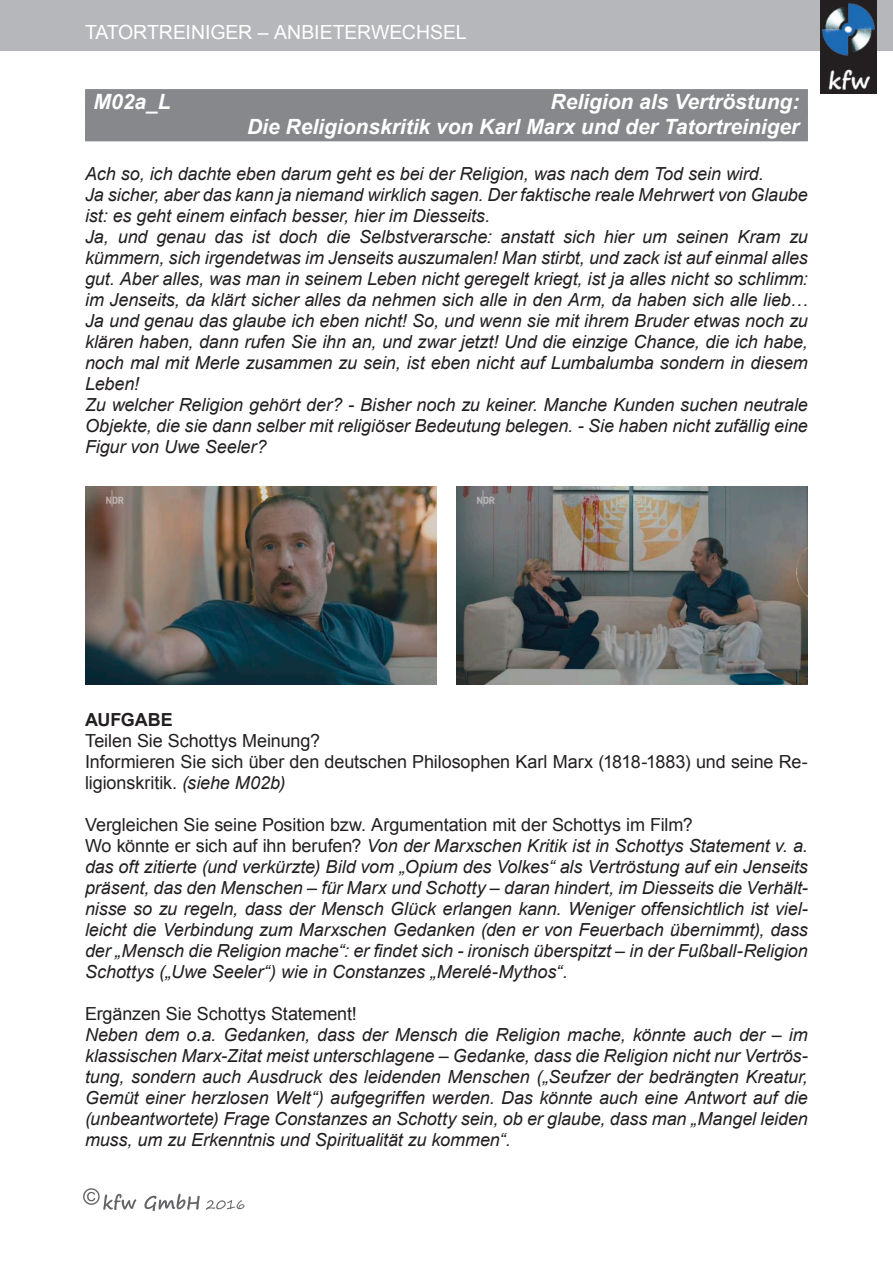
<style>
.page{position:relative;width:893px;height:1263px;background:#fff}
.page>*{position:absolute;margin:0;border:0;box-sizing:border-box;transform-origin:0 0}
.M1-5{font:italic 700 21px "Arial";color:#fff}
.t1{font:19.5px "Arial";letter-spacing:-.005em;color:#fff}
.Standard_Arial_12_14{font:italic 18px/21px "Arial";letter-spacing:-.005em;color:#231f20;text-align:justify}
.Standard_Arial_12_14-2{font:18px/21px "Arial";letter-spacing:-.005em;color:#231f20}
.Standard_Arial_12_14-3{font:700 18px "Arial";letter-spacing:-.005em;color:#231f20}
.s1{font-style:italic}
.s2{font-style:normal}
</style>
<div class="page">
<svg style="left:83px;top:1188px;width:162px;height:23px"></svg>
<div style="left:0;top:0;width:893px;height:51px;background:#b6b7bb"></div>
<img style="left:820px;top:0;width:56px;height:94px">
<div style="left:85px;top:89px;width:723px;height:24px;background:#86888b"></div>
<div style="left:85px;top:110px;width:723px;height:28px;background:#86888b"></div>
<div style="left:85px;top:134px;width:723px;height:7px;background:#86888b"></div>
<img style="left:85px;top:486px;width:351px;height:198px">
<img style="left:456px;top:486px;width:352px;height:198px">
<p class="t1" style="left:85px;top:19px;width:383px">TATORTREINIGER – ANBIETERWECHSEL</p>
<p class="M1-5" style="left:94px;top:87px;width:79px">M02a_L</p>
<p class="M1-5" style="left:550px;top:87px;width:250px">Religion als Vertröstung:</p>
<p class="M1-5" style="left:247px;top:112px;width:554px">Die Religionskritik von Karl Marx und der Tatortreiniger</p>
<p class="Standard_Arial_12_14" style="left:85px;top:163px;width:680px">Ach so, ich dachte eben darum geht es bei der Religion, was nach dem Tod sein wird.</p>
<p class="Standard_Arial_12_14" style="left:85px;top:184px;width:724px">Ja sicher, aber das kann ja niemand wirklich sagen. Der faktische reale Mehrwert von Glaube ist: es geht einem einfach besser, hier im Diesseits.</p>
<p class="Standard_Arial_12_14" style="left:85px;top:226px;width:724px">Ja, und genau das ist doch die Selbstverarsche: anstatt sich hier um seinen Kram zu kümmern, sich irgendetwas im Jenseits auszumalen! Man stirbt, und zack ist auf einmal alles gut. Aber alles, was man in seinem Leben nicht geregelt kriegt, ist ja alles nicht so schlimm: im Jenseits, da klärt sicher alles da nehmen sich alle in den Arm, da haben sich alle lieb… Ja und genau das glaube ich eben nicht! So, und wenn sie mit ihrem Bruder etwas noch zu klären haben, dann rufen Sie ihn an, und zwar jetzt! Und die einzige Chance, die ich habe, noch mal mit Merle zusammen zu sein, ist eben nicht auf Lumbalumba sondern in diesem Leben!</p>
<p class="Standard_Arial_12_14" style="left:85px;top:394px;width:724px">Zu welcher Religion gehört der? - Bisher noch zu keiner. Manche Kunden suchen neutrale Objekte, die sie dann selber mit religiöser Bedeutung belegen. - Sie haben nicht zufällig eine Figur von Uwe Seeler?</p>
<p class="Standard_Arial_12_14-3" style="left:85px;top:708px;width:89px">AUFGABE</p>
<p class="Standard_Arial_12_14-2" style="left:85px;top:730px;width:237px">Teilen Sie Schottys Meinung?</p>
<p class="Standard_Arial_12_14-2" style="left:85px;top:751px;width:724px">Informieren Sie sich über den deutschen Philosophen Karl Marx (1818-1883) und seine Re&shy;ligionskritik. <span class="s1">(siehe M02b)</span></p>
<p class="Standard_Arial_12_14-2" style="left:85px;top:814px;width:609px">Vergleichen Sie seine Position bzw. Argumentation mit der Schottys im Film?</p>
<p class="Standard_Arial_12_14" style="left:85px;top:835px;width:724px"><span class="s2">Wo könnte er sich auf ihn berufen?</span> Von der Marxschen Kritik ist in Schottys Statement v. a. das oft zitierte (und verkürzte) Bild vom „Opium des Volkes“ als Vertröstung auf ein Jenseits präsent, das den Menschen – für Marx und Schotty – daran hindert, im Diesseits die Verhält&shy;nisse so zu regeln, dass der Mensch Glück erlangen kann. Weniger offensichtlich ist viel&shy;leicht die Verbindung zum Marxschen Gedanken (den er von Feuerbach übernimmt), dass der „Mensch die Religion mache“: er findet sich - ironisch überspitzt – in der Fußball-Religion Schottys („Uwe Seeler“) wie in Constanzes „Merelé-Mythos“.</p>
<p class="Standard_Arial_12_14-2" style="left:85px;top:1003px;width:273px">Ergänzen Sie Schottys Statement!</p>
<p class="Standard_Arial_12_14" style="left:85px;top:1024px;width:724px">Neben dem o.a. Gedanken, dass der Mensch die Religion mache, könnte auch der – im klassischen Marx-Zitat meist unterschlagene – Gedanke, dass die Religion nicht nur Vertrös&shy;tung, sondern auch Ausdruck des leidenden Menschen („Seufzer der bedrängten Kreatur, Gemüt einer herzlosen Welt“) aufgegriffen werden. Das könnte auch eine Antwort auf die (unbeantwortete) Frage Constanzes an Schotty sein, ob er glaube, dass man „Mangel leiden muss, um zu Erkenntnis und Spiritualität zu kommen“.</p>
</div>
